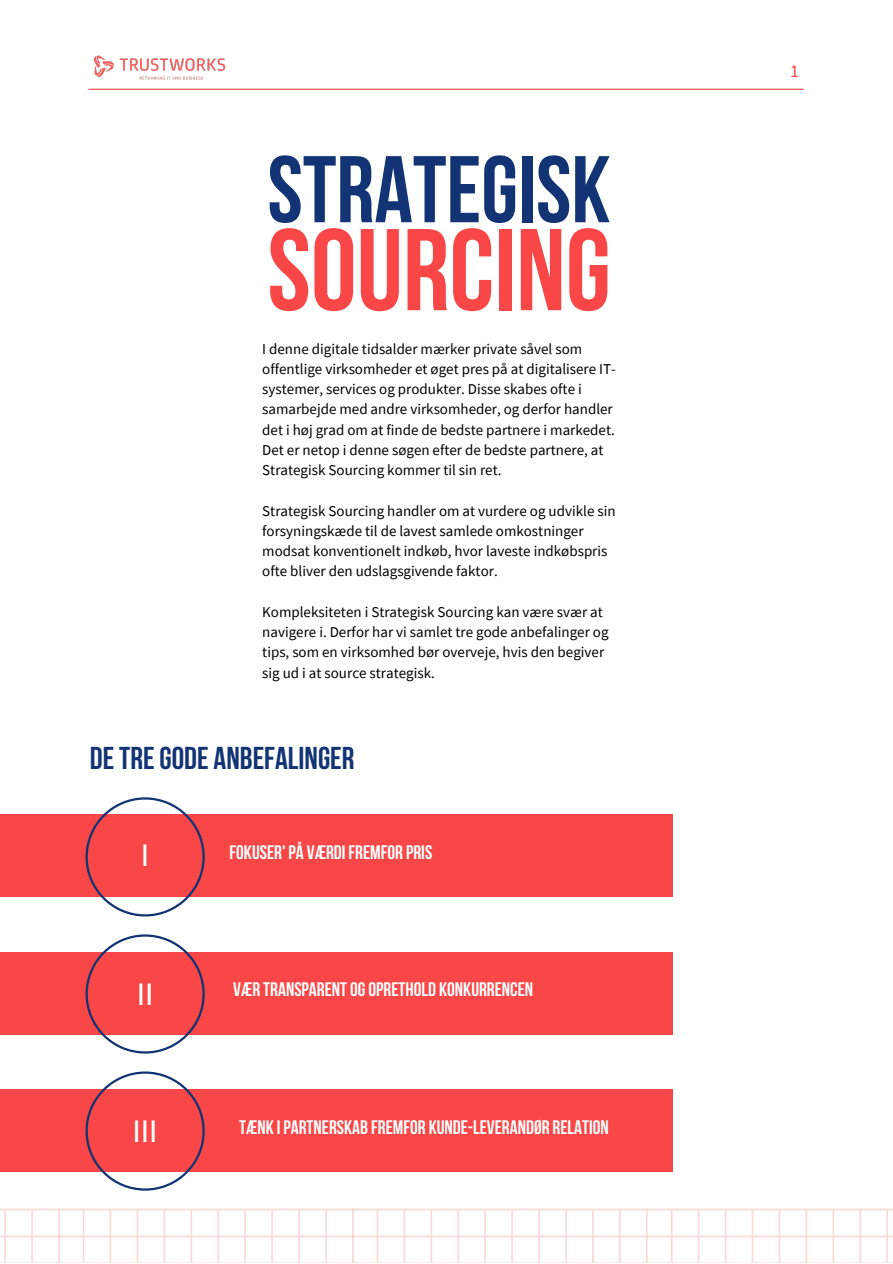
<style>
.page{position:relative;width:893px;height:1264px;background:#fff}
.page>*{position:absolute;margin:0;border:0;box-sizing:border-box;transform-origin:0 0}
.t1{font:700 115.8px "Bebas Neue";color:#f84746}
.t2{font:700 94.35px "Bebas Neue";color:#123374}
.t3{font:700 31.5px "Bebas Neue";color:#123374}
.t4{font:30px "Lato";color:#fff}
.t5{font:700 19.5px "Bebas Neue";color:#fff}
.t6{font:18px "Source Sans Pro";color:#f84746}
.t7{font:15px/20.2px "Source Sans Pro";color:#000}
</style>
<div class="page">
<div style="left:0;top:814px;width:672px;height:82px;background:#f84746"></div>
<div style="left:0;top:952px;width:672px;height:83px;background:#f84746"></div>
<div style="left:0;top:1089px;width:672px;height:83px;background:#f84746"></div>
<hr style="left:88px;top:89px;width:715px;height:1px;background:#f84746">
<img style="left:94px;top:55px;width:132px;height:25px">
<svg style="left:85px;top:934px;width:120px;height:119px"></svg>
<svg style="left:85px;top:797px;width:120px;height:119px"></svg>
<svg style="left:85px;top:1071px;width:120px;height:119px"></svg>
<svg style="left:0;top:1208px;width:892px;height:54px"></svg>
<p class="t2" style="left:267px;top:151px;width:344px">STRATEGISK</p>
<p class="t1" style="left:267px;top:223px;width:345px">SOURCING</p>
<p class="t7" style="left:262px;top:338px;width:355px">I denne digitale tidsalder mærker private såvel som offentlige virksomheder et øget pres på at digitalisere IT&shy;systemer, services og produkter. Disse skabes ofte i samarbejde med andre virksomheder, og derfor handler det i høj grad om at finde de bedste partnere i markedet.<br>Det er netop i denne søgen efter de bedste partnere, at Strategisk Sourcing kommer til sin ret.</p>
<p class="t7" style="left:262px;top:500px;width:355px">Strategisk Sourcing handler om at vurdere og udvikle sin forsyningskæde til de lavest samlede omkostninger modsat konventionelt indkøb, hvor laveste indkøbspris ofte bliver den udslagsgivende faktor.</p>
<p class="t7" style="left:262px;top:601px;width:348px">Kompleksiteten i Strategisk Sourcing kan være svær at navigere i. Derfor har vi samlet tre gode anbefalinger og tips, som en virksomhed bør overveje, hvis den begiver sig ud i at source strategisk.</p>
<p class="t3" style="left:90px;top:745px;width:266px">DE TRE GODE ANBEFALINGER</p>
<p class="t4" style="left:141px;top:836px;width:10px">I</p>
<p class="t5" style="left:229px;top:844px;width:204px">FOKUSER' PÅ VÆRDI FREMFOR PRIS</p>
<p class="t4" style="left:137px;top:975px;width:18px">II</p>
<p class="t5" style="left:233px;top:981px;width:301px">VÆR TRANSPARENTOGOPRETHOLD KONKURRENCEN</p>
<p class="t4" style="left:132px;top:1112px;width:27px">III</p>
<p class="t5" style="left:239px;top:1118px;width:371px">TÆNK I PARTNERSKAB FREMFOR KUNDE-LEVERANDØR RELATION</p>
<p class="t6" style="left:790px;top:60px;width:10px">1</p>
</div>
